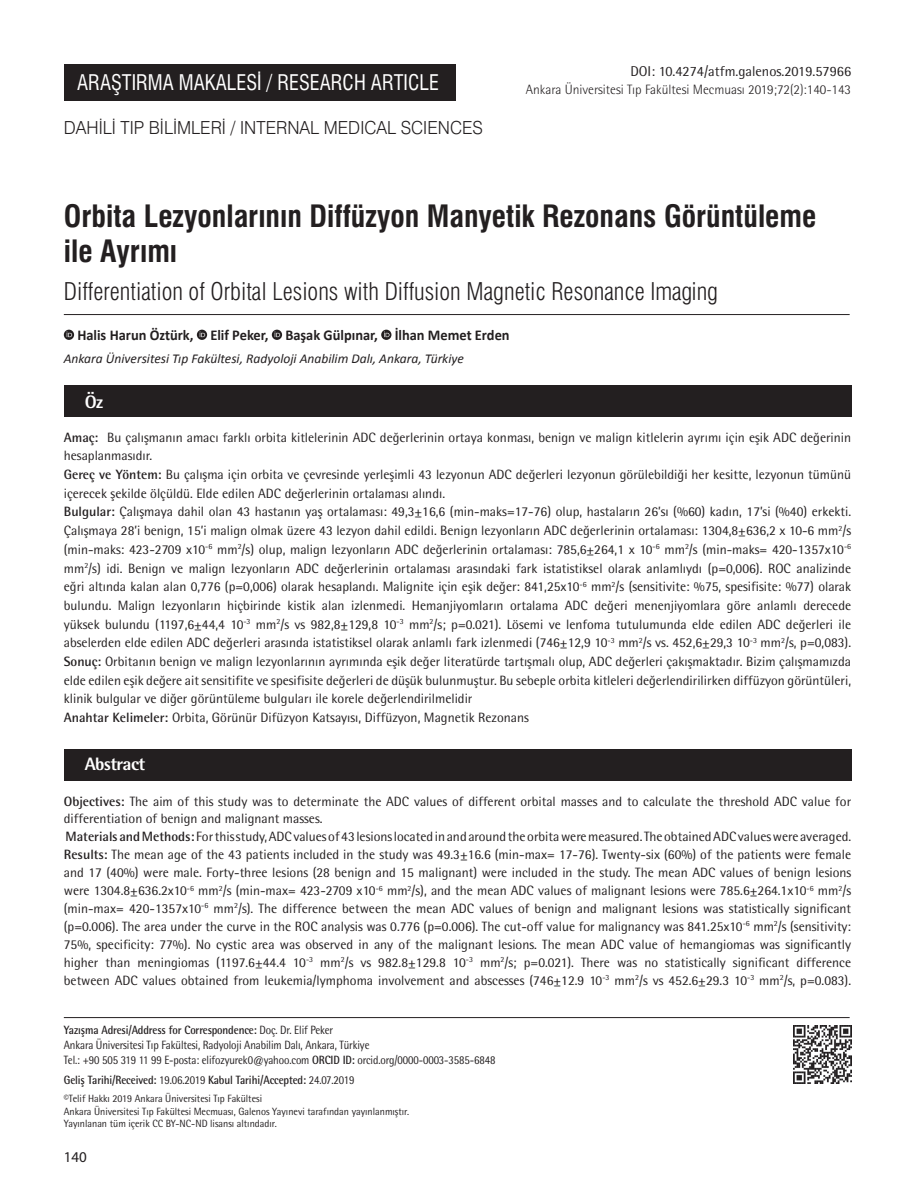
<style>
.page{position:relative;width:915px;height:1191px;background:#fff}
.page>*{position:absolute;margin:0;border:0;box-sizing:border-box;transform-origin:0 0}
.t1{font:30px/34.5px "Swiss Condensed Bold Tr";color:#231f20}
.t2{font:24px "Swiss Condensed Light Tr";color:#231f20}
.t3{font:21px "Swiss Condensed Tr";color:#fff;scale:.96 1}
.t4{font:18px "Swiss Light Tr";color:#231f20;scale:.96 1}
.t5{font:800 18px "Rotis Semi Sans Std";letter-spacing:-.025em;color:#fff}
.t6{font:700 15px "Calibri";color:#231f20;scale:.96 1}
.t7{font:15px "Myriad Pro";color:#231f20}
.t8{font:14.25px "Rotis Semi Sans Std";color:#231f20}
.t9{font:13.5px/18.8px "Rotis Semi Sans Std";color:#231f20}
.t10{font:italic 13.5px "Calibri";color:#231f20}
.t11{font:300 13.5px "Rotis Semi Sans Std";color:#231f20}
.t12{font:12px/15px "Rotis Semi Sans Std";letter-spacing:-.01em;color:#231f20;scale:.9 1}
.t13{font:700 12px "Rotis Semi Sans Std";letter-spacing:-.01em;color:#231f20;scale:.9 1}
.t14{font:10.5px/12.6px "Rotis Semi Sans Std";color:#231f20;scale:.95 1}
.s1{font-weight:700}
.s2{font-weight:400}
</style>
<div class="page">
<div style="left:64px;top:64px;width:391px;height:37px;background:#231f20"></div>
<hr style="left:64px;top:1017px;width:785px;height:1px;background:#231f20">
<img style="left:793px;top:1025px;width:57px;height:58px">
<div style="left:64px;top:749px;width:786px;height:32px;background:#231f20"></div>
<div style="left:64px;top:386px;width:786px;height:31px;background:#231f20"></div>
<hr style="left:64px;top:314px;width:785px;height:1px;background:#231f20">
<svg style="left:64px;top:330px;width:10px;height:10px"></svg>
<svg style="left:67px;top:331px;width:5px;height:6px"></svg>
<svg style="left:197px;top:330px;width:10px;height:10px"></svg>
<svg style="left:199px;top:331px;width:6px;height:6px"></svg>
<svg style="left:272px;top:330px;width:10px;height:10px"></svg>
<svg style="left:274px;top:331px;width:6px;height:6px"></svg>
<svg style="left:381px;top:330px;width:10px;height:10px"></svg>
<svg style="left:384px;top:331px;width:5px;height:6px"></svg>
<h3 class="t3" style="left:77px;top:70px;width:378px">ARAŞTIRMA MAKALESİ / RESEARCH ARTICLE</h3>
<h3 class="t4" style="left:64px;top:116px;width:438px">DAHİLİ TIP BİLİMLERİ / INTERNAL MEDICAL SCIENCES</h3>
<p class="t8" style="left:630px;top:63px;width:222px">DOI: 10.4274/atfm.galenos.2019.57966</p>
<p class="t11" style="left:525px;top:82px;width:326px">Ankara Üniversitesi Tıp Fakültesi Mecmuası 2019;72(2):140-143</p>
<h1 class="t1" style="left:64px;top:199px;width:753px">Orbita Lezyonlarının Diffüzyon Manyetik Rezonans Görüntüleme ile Ayrımı</h1>
<h2 class="t2" style="left:64px;top:277px;width:655px">Differentiation of Orbital Lesions with Diffusion Magnetic Resonance Imaging</h2>
<p class="t6" style="left:77px;top:325px;width:451px">Halis Harun Öztürk, Elif Peker, Başak Gülpınar, İlhan Memet Erden</p>
<p class="t10" style="left:64px;top:349px;width:401px">Ankara Üniversitesi Tıp Fakültesi, Radyoloji Anabilim Dalı, Ankara, Türkiye</p>
<h3 class="t5" style="left:85px;top:390px;width:20px">Öz</h3>
<p class="t9" style="left:64px;top:427px;width:788px"><span class="s1">Amaç:</span> Bu çalışmanın amacı farklı orbita kitlelerinin ADC değerlerinin ortaya konması, benign ve malign kitlelerin ayrımı için eşik ADC değerinin hesaplanmasıdır.<br><span class="s1">Gereç ve Yöntem:</span> Bu çalışma için orbita ve çevresinde yerleşimli 43 lezyonun ADC değerleri lezyonun görülebildiği her kesitte, lezyonun tümünü içerecek şekilde ölçüldü. Elde edilen ADC değerlerinin ortalaması alındı.<br><span class="s1">Bulgular:</span> Çalışmaya dahil olan 43 hastanın yaş ortalaması: 49,3±16,6 (min-maks=17-76) olup, hastaların 26’sı (%60) kadın, 17’si (%40) erkekti.<br>Çalışmaya 28’i benign, 15’i malign olmak üzere 43 lezyon dahil edildi. Benign lezyonların ADC değerlerinin ortalaması: 1304,8±636,2 x 10-6 mm<sup>2</sup>/s (min-maks: 423-2709 x10<sup>-6</sup> mm<sup>2</sup>/s) olup, malign lezyonların ADC değerlerinin ortalaması: 785,6±264,1 x 10<sup>-6</sup> mm<sup>2</sup>/s (min-maks= 420-1357x10<sup>-6 </sup>mm<sup>2</sup>/s) idi. Benign ve malign lezyonların ADC değerlerinin ortalaması arasındaki fark istatistiksel olarak anlamlıydı (p=0,006). ROC analizinde eğri altında kalan alan 0,776 (p=0,006) olarak hesaplandı. Malignite için eşik değer: 841,25x10<sup>-6</sup> mm<sup>2</sup>/s (sensitivite: %75, spesifisite: %77) olarak bulundu. Malign lezyonların hiçbirinde kistik alan izlenmedi. Hemanjiyomların ortalama ADC değeri menenjiyomlara göre anlamlı derecede yüksek bulundu (1197,6±44,4 10<sup>-3</sup> mm<sup>2</sup>/s vs 982,8±129,8 10<sup>-3</sup> mm<sup>2</sup>/s; p=0.021). Lösemi ve lenfoma tutulumunda elde edilen ADC değerleri ile abselerden elde edilen ADC değerleri arasında istatistiksel olarak anlamlı fark izlenmedi (746±12,9 10<sup>-3</sup> mm<sup>2</sup>/s vs. 452,6±29,3 10<sup>-3</sup> mm<sup>2</sup>/s, p=0,083).<br><span class="s1">Sonuç:</span> Orbitanın benign ve malign lezyonlarının ayrımında eşik değer literatürde tartışmalı olup, ADC değerleri çakışmaktadır. Bizim çalışmamızda elde edilen eşik değere ait sensitifite ve spesifisite değerleri de düşük bulunmuştur. Bu sebeple orbita kitleleri değerlendirilirken diffüzyon görüntüleri, klinik bulgular ve diğer görüntüleme bulguları ile korele değerlendirilmelidir<br><span class="s1">Anahtar Kelimeler:</span> Orbita, Görünür Difüzyon Katsayısı, Diffüzyon, Magnetik Rezonans</p>
<h3 class="t5" style="left:85px;top:752px;width:62px">Abstract</h3>
<p class="t9" style="left:64px;top:792px;width:788px;line-height:17.9px"><span class="s1">Objectives:</span> The aim of this study was to determinate the ADC values of different orbital masses and to calculate the threshold ADC value for differentiation of benign and malignant masses.<br><span class="s1">Materials and Methods:</span> For this study, ADC values of 43 lesions located in and around the orbita were measured. The obtained ADC values were averaged.<br><span class="s1">Results:</span> The mean age of the 43 patients included in the study was 49.3±16.6 (min-max= 17-76). Twenty-six (60%) of the patients were female and 17 (40%) were male. Forty-three lesions (28 benign and 15 malignant) were included in the study. The mean ADC values of benign lesions were 1304.8±636.2x10<sup>-6</sup> mm<sup>2</sup>/s (min-max= 423-2709 x10<sup>-6</sup> mm<sup>2</sup>/s), and the mean ADC values of malignant lesions were 785.6±264.1x10<sup>-6</sup> mm<sup>2</sup>/s (min-max= 420-1357x10<sup>-6</sup> mm<sup>2</sup>/s). The difference between the mean ADC values of benign and malignant lesions was statistically significant (p=0.006). The area under the curve in the ROC analysis was 0.776 (p=0.006). The cut-off value for malignancy was 841.25x10<sup>-6</sup> mm<sup>2</sup>/s (sensitivity:<br>75%, specificity: 77%). No cystic area was observed in any of the malignant lesions. The mean ADC value of hemangiomas was significantly higher than meningiomas (1197.6±44.4 10<sup>-3</sup> mm<sup>2</sup>/s vs 982.8±129.8 10<sup>-3</sup> mm<sup>2</sup>/s; p=0.021). There was no statistically significant difference between ADC values obtained from leukemia/lymphoma involvement and abscesses (746±12.9 10<sup>-3</sup> mm<sup>2</sup>/s vs 452.6±29.3 10<sup>-3</sup> mm<sup>2</sup>/s, p=0.083).</p>
<p class="t12" style="left:64px;top:1022px;width:481px"><span class="s1">Yazışma Adresi/Address for Correspondence:</span> Doç. Dr. Elif Peker<br>Ankara Üniversitesi Tıp Fakültesi, Radyoloji Anabilim Dalı, Ankara, Türkiye<br>Tel.: +90 505 319 11 99 E-posta: elifozyurek0@yahoo.com <span class="s1">ORCID ID:</span> orcid.org/0000-0003-3585-6848</p>
<p class="t13" style="left:64px;top:1072px;width:324px">Geliş Tarihi/Received: <span class="s2">19.06.2019</span> Kabul Tarihi/Accepted: <span class="s2">24.07.2019</span></p>
<p class="t14" style="left:64px;top:1092px;width:365px">©️Telif Hakkı 2019 Ankara Üniversitesi Tıp Fakültesi<br>Ankara Üniversitesi Tıp Fakültesi Mecmuası, Galenos Yayınevi tarafından yayınlanmıştır.<br>Yayınlanan tüm içerik CC BY-NC-ND lisansı altındadır.</p>
<p class="t7" style="left:64px;top:1147px;width:25px">140</p>
</div>
